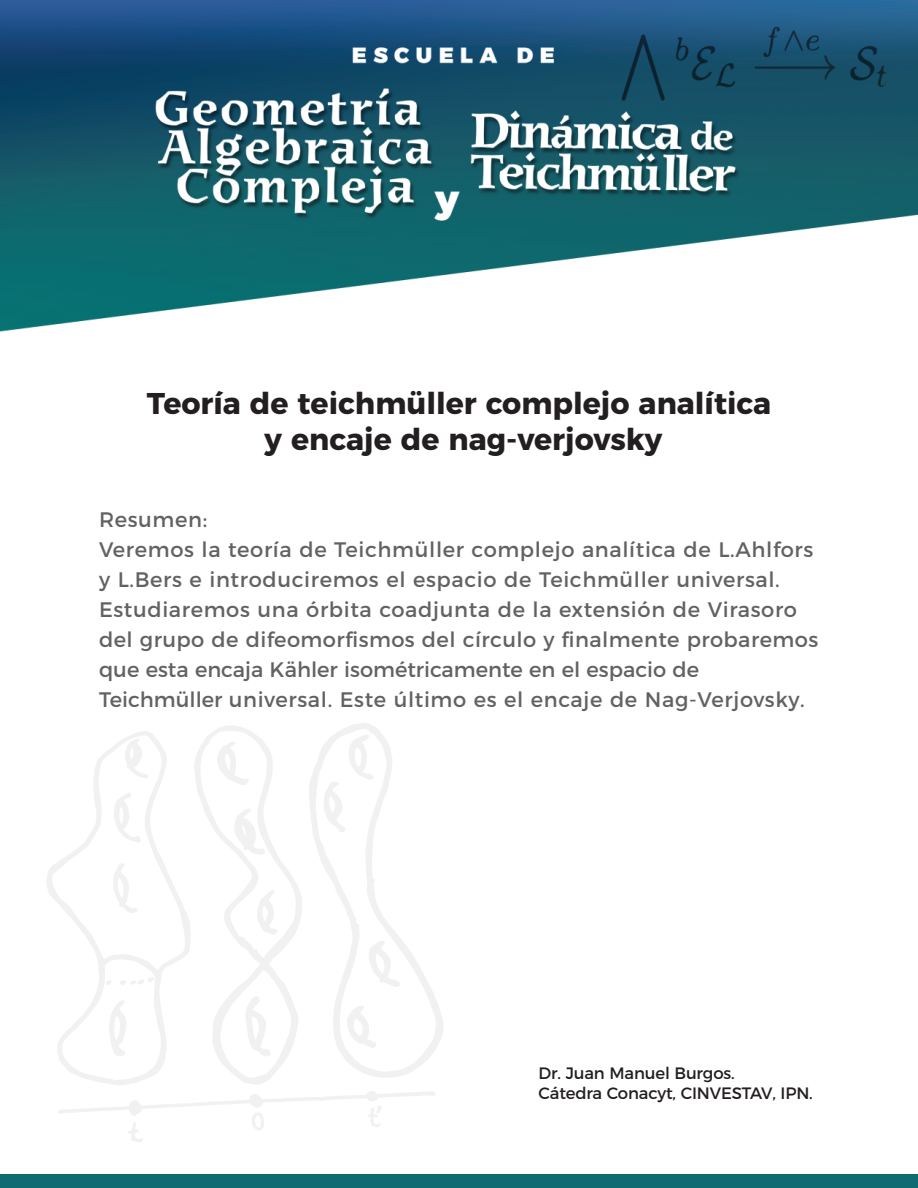
<style>
.page{position:relative;width:918px;height:1188px;background:#fff}
.page>*{position:absolute;margin:0;border:0;box-sizing:border-box;transform-origin:0 0}
.t1{font:700 30px/36px "Montserrat";color:#231f20;text-align:center}
.t2{font:21px/30px "Montserrat";letter-spacing:.03em;color:#636263}
.t3{font:16.5px/19.8px "Montserrat";letter-spacing:-.01em;color:#231f20}
</style>
<div class="page">
<img style="left:0;top:0;width:918px;height:332px">
<div style="left:0;top:1174px;width:918px;height:14px;background:#0d6b71"></div>
<svg style="left:354px;top:723px;width:89px;height:325px"></svg>
<svg style="left:47px;top:862px;width:11px;height:186px"></svg>
<svg style="left:58px;top:725px;width:378px;height:417px"></svg>
<h1 class="t1" style="left:147px;top:383px;width:626px">Teoría de teichmüller complejo analítica y encaje de nag-verjovsky</h1>
<p class="t2" style="left:99px;top:503px;width:721px">Resumen:<br>Veremos la teoría de Teichmüller complejo analítica de L.Ahlfors y L.Bers e introduciremos el espacio de Teichmüller universal.<br>Estudiaremos una órbita coadjunta de la extensión de Virasoro del grupo de difeomorfismos del círculo y finalmente probaremos que esta encaja Kähler isométricamente en el espacio de Teichmüller universal. Este último es el encaje de Nag-Verjovsky.</p>
<p class="t3" style="left:539px;top:1062px;width:276px">Dr. Juan Manuel Burgos.<br>Cátedra Conacyt, CINVESTAV, IPN.</p>
</div>
